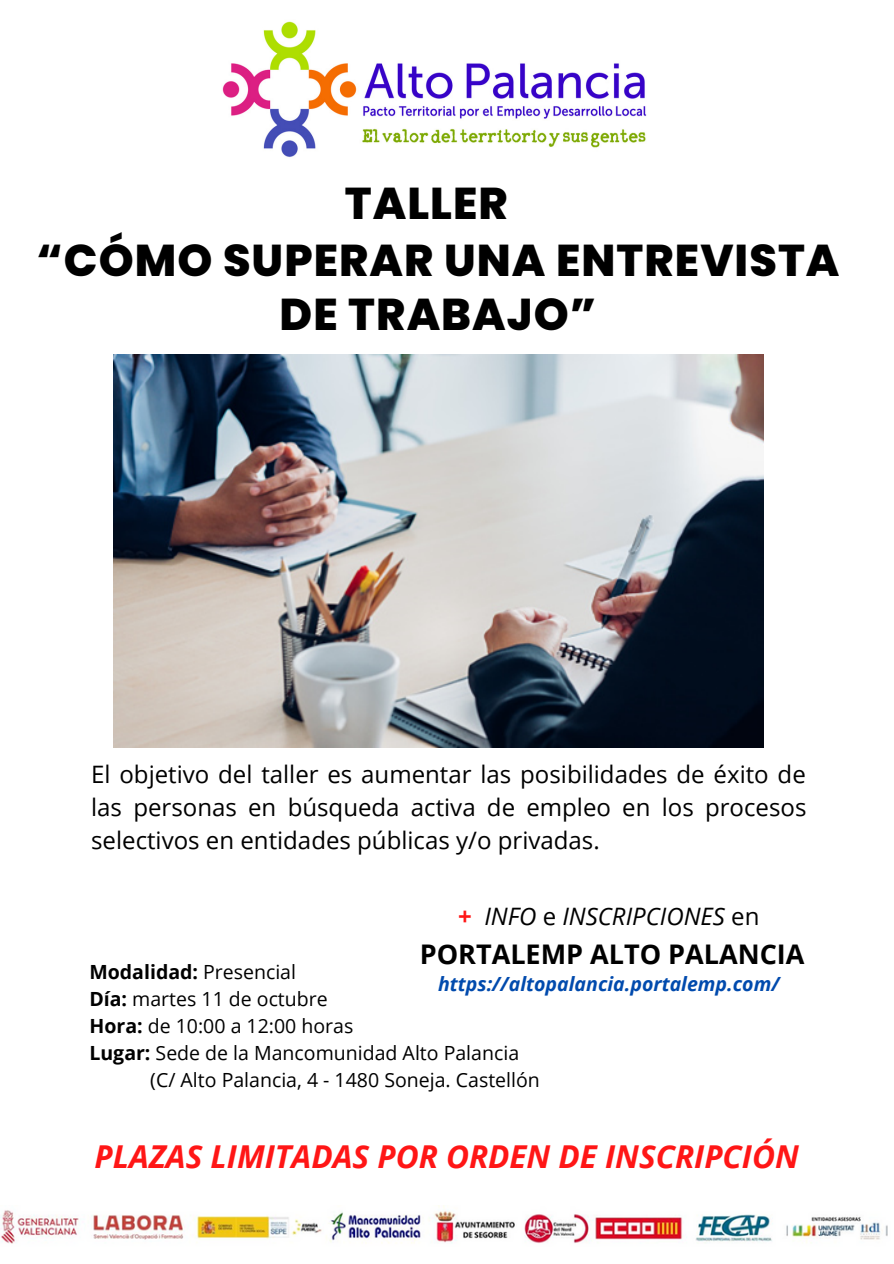
<style>
.page{position:relative;width:894px;height:1264px;background:#fff}
.page>*{position:absolute;margin:0;border:0;box-sizing:border-box;transform-origin:0 0}
.t1{font:800 44.55px/55.8px "Poppins";letter-spacing:.025em;color:#000;text-align:center}
.t2{font:italic 700 31.5px "Open Sans";color:#ff1616}
.t3{font:700 27px "Open Sans";color:#000}
.t4{font:24px/32.7px "Open Sans";color:#000;text-align:justify}
.t5{font:italic 24px "Open Sans";color:#000}
.t6{font:19.5px "Open Sans";color:#000}
.t7{font:italic 700 19.5px "Open Sans";color:#004aad}
.t8{font:700 19.5px "Open Sans";color:#000}
.s1{font-weight:700;font-style:normal;color:#ff1616}
.s2{font-style:normal}
.s3{font-weight:400}
.s4{font-weight:700}
</style>
<div class="page">
<img style="left:113px;top:354px;width:650px;height:393px">
<img style="left:0;top:1205px;width:888px;height:39px">
<img style="left:222px;top:21px;width:425px;height:137px">
<h1 class="t1" style="left:36px;top:175px;width:804px">TALLER<br>“CÓMO SUPERAR UNA ENTREVISTA<br>DE TRABAJO”</h1>
<p class="t4" style="left:91px;top:757px;width:716px">El objetivo del taller es aumentar las posibilidades de éxito de las personas en búsqueda activa de empleo en los procesos selectivos en entidades públicas y/o privadas.</p>
<p class="t5" style="left:458px;top:899px;width:302px"><span class="s1">+</span> INFO <span class="s2">e</span> INSCRIPCIONES <span class="s2">en</span></p>
<p class="t3" style="left:419px;top:935px;width:386px">PORTALEMP ALTO PALANCIA</p>
<p class="t8" style="left:89px;top:958px;width:208px">Modalidad: <span class="s3">Presencial</span></p>
<p class="t6" style="left:89px;top:985px;width:240px"><span class="s4">Día:</span> martes 11 de octubre</p>
<p class="t6" style="left:89px;top:1012px;width:265px"><span class="s4">Hora:</span> de 10:00 a 12:00 horas</p>
<p class="t6" style="left:89px;top:1039px;width:431px"><span class="s4">Lugar:</span> Sede de la Mancomunidad Alto Palancia</p>
<p class="t6" style="left:150px;top:1066px;width:391px">(C/ Alto Palancia, 4 - 1480 Soneja. Castellón</p>
<p class="t7" style="left:438px;top:970px;width:343px">https://altopalancia.portalemp.com/</p>
<h2 class="t2" style="left:94px;top:1134px;width:705px">PLAZAS LIMITADAS POR ORDEN DE INSCRIPCIÓN</h2>
</div>
